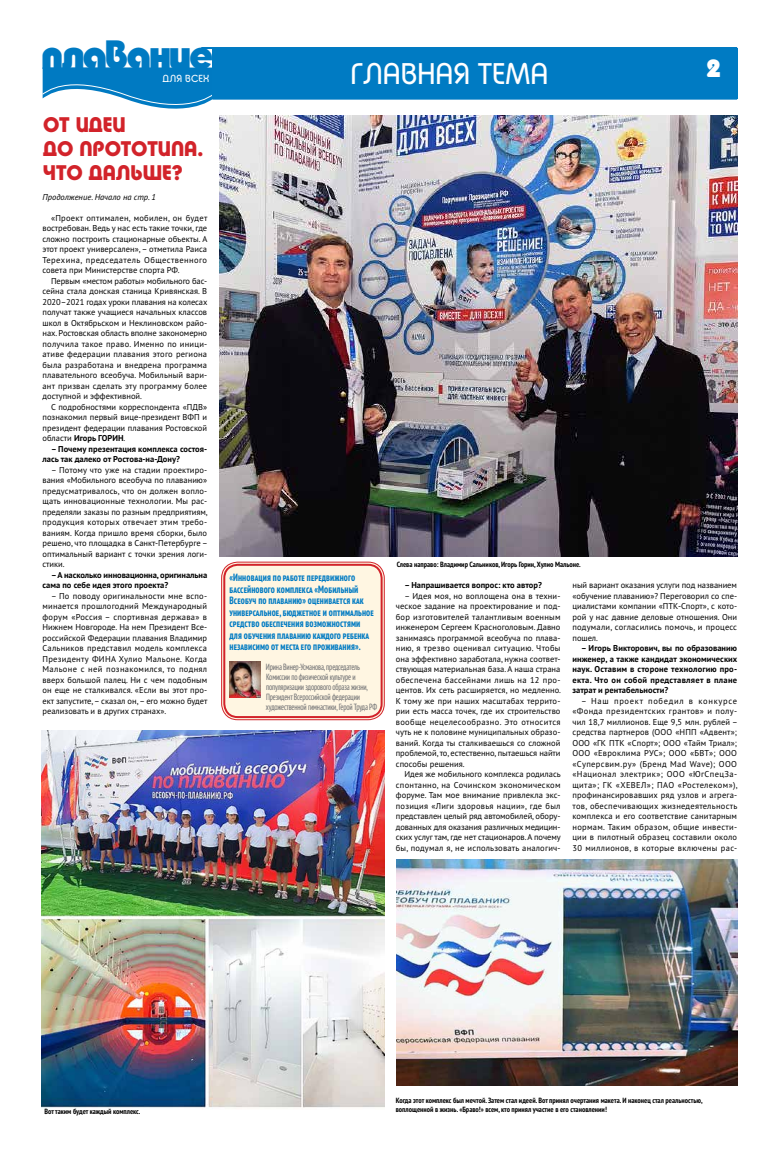
<style>
.page{position:relative;width:774px;height:1163px;background:#fff}
.page>*{position:absolute;margin:0;border:0;box-sizing:border-box;transform-origin:0 0}
.t1{font:39.7px "Taurus Heavy C";letter-spacing:-.04em;color:#007ac2}
.t2{font:29px "Taurus Book C";color:#fff}
.t3{font:24px "Taurus Heavy C";color:#fff}
.t4{font:20.5px/24.2px "Taurus Bold C";color:#d2232a}
.t5{font:700 condensed 10.5px/11.5px "PT Sans Pro";letter-spacing:.01em;color:#007bc3}
.t6{font:9.9px "Taurus Book C";letter-spacing:.02em;color:#fff}
.t7{font:condensed 9px/10px "PT Sans Pro";letter-spacing:-.015em;color:#6d6e71}
.t8{font:8.5px/10.5px "PT Sans Pro";color:#000;text-align:justify}
.t9{font:700 8.5px/10.5px "PT Sans Pro";color:#000}
.t10{font:italic 8.5px "PT Sans Pro";color:#000}
.t11{font:700 condensed 7.5px/9px "PT Sans Pro";color:#000}
.s1{font-weight:700}
</style>
<div class="page">
<hr style="left:212px;top:98px;width:525px;height:2px;background:#007ac2">
<hr style="left:201px;top:47px;width:536px;height:2px;background:#007ac2">
<div style="left:212px;top:48px;width:525px;height:50px;background:#007bc3"></div>
<svg style="left:42px;top:67px;width:171px;height:42px"></svg>
<img style="left:220px;top:115px;width:517px;height:441px">
<div style="left:222px;top:562px;width:162px;height:157px;background:#fff6e2;border-radius:16px"></div>
<div style="left:221px;top:561px;width:164px;height:159px;border:1px solid #d2232a;border-radius:16px"></div>
<div style="left:223px;top:563px;width:160px;height:155px;border:2px solid #d2232a;border-radius:13px"></div>
<img style="left:229px;top:661px;width:31px;height:36px">
<img style="left:397px;top:859px;width:340px;height:226px">
<img style="left:42px;top:730px;width:343px;height:378px">
<h1 class="t1" style="left:42px;top:29px;width:173px">плавание</h1>
<p class="t6" style="left:162px;top:73px;width:48px">ДЛЯ ВСЕХ</p>
<h2 class="t2" style="left:350px;top:57px;width:199px">ГЛАВНАЯ ТЕМА</h2>
<h3 class="t3" style="left:706px;top:54px;width:16px">2</h3>
<h3 class="t4" style="left:43px;top:112px;width:162px">ОТ ИДЕИ<br>ДО ПРОТОТИПА.<br>ЧТО ДАЛЬШЕ?</h3>
<p class="t10" style="left:43px;top:191px;width:115px">Продолжение. Начало на стр. 1</p>
<p class="t8" style="left:43px;top:212px;width:166px;text-indent:8px">«Проект оптимален, мобилен, он будет востребован. Ведь у нас есть такие точки, где сложно построить стационарные объекты. А этот проект универсален», – отметила Раиса Терехина, председатель Общественного совета при Министерстве спорта РФ.</p>
<p class="t8" style="left:43px;top:275px;width:166px;text-indent:8px">Первым «местом работы» мобильного бас&shy;сейна стала донская станица Кривянская. В 2020–2021 годах уроки плавания на колесах получат также учащиеся начальных классов школ в Октябрьском и Неклиновском райо&shy;нах. Ростовская область вполне закономерно получила такое право. Именно по иници&shy;ативе федерации плавания этого региона была разработана и внедрена программа плавательного всеобуча. Мобильный вари&shy;ант призван сделать эту программу более доступной и эффективной.</p>
<p class="t8" style="left:43px;top:401px;width:166px;text-indent:8px">С подробностями корреспондента «ПДВ» познакомил первый вице-президент ВФП и президент федерации плавания Ростовской области <span class="s1">Игорь ГОРИН</span>.</p>
<p class="t9" style="left:43px;top:443px;width:166px;text-indent:8px">– Почему презентация комплекса состоя&shy;лась так далеко от Ростова-на-Дону?</p>
<p class="t8" style="left:43px;top:464px;width:167px;text-indent:8px">– Потому что уже на стадии проектиро&shy;вания «Мобильного всеобуча по плаванию» предусматривалось, что он должен вопло&shy;щать инновационные технологии. Мы рас&shy;пределяли заказы по разным предприятиям, продукция которых отвечает этим требо&shy;ваниям. Когда пришло время сборки, было решено, что площадка в Санкт-Петербурге – оптимальный вариант с точки зрения логи&shy;стики.</p>
<p class="t9" style="left:43px;top:569px;width:166px;text-indent:8px">– А насколько инновационна, оригинальна сама по себе идея этого проекта?</p>
<p class="t8" style="left:43px;top:590px;width:166px;text-indent:8px">– По поводу оригинальности мне вспо&shy;минается прошлогодний Международный форум «Россия – спортивная держава» в Нижнем Новгороде. На нем Президент Все&shy;российской Федерации плавания Владимир Сальников представил модель комплекса Президенту ФИНА Хулио Мальоне. Когда Мальоне с ней познакомился, то поднял вверх большой палец. Ни с чем подобным он еще не сталкивался. «Если вы этот про&shy;ект запустите, – сказал он, – его можно будет реализовать и в других странах».</p>
<p class="t5" style="left:229px;top:571px;width:146px">«Инновация по работе передвижного бассейнового комплекса «Мобильный Всеобуч по плаванию» оценивается как универсальное, бюджетное и оптимальное средство обеспечения возможностями для обучения плаванию каждого ребенка независимо от места его проживания».</p>
<p class="t7" style="left:266px;top:661px;width:113px">Ирина Винер-Усманова, председатель Комиссии по физической культуре и популяризации здорового образа жизни, Президент Всероссийской федерации художественной гимнастики, Герой Труда РФ</p>
<p class="t11" style="left:397px;top:560px;width:185px">Слева направо: Владимир Сальников, Игорь Горин, Хулио Мальоне.</p>
<p class="t9" style="left:404px;top:579px;width:139px">– Напрашивается вопрос: кто автор?</p>
<p class="t8" style="left:396px;top:590px;width:167px;text-indent:8px">– Идея моя, но воплощена она в техни&shy;ческое задание на проектирование и под&shy;бор изготовителей талантливым военным инженером Сергеем Красноголовым. Давно занимаясь программой всеобуча по плава&shy;нию, я трезво оценивал ситуацию. Чтобы она эффективно заработала, нужна соответ&shy;ствующая материальная база. А наша страна обеспечена бассейнами лишь на 12 про&shy;центов. Их сеть расширяется, но медленно.<br>К тому же при наших масштабах террито&shy;рии есть масса точек, где их строительство вообще нецелесообразно. Это относится чуть не к половине муниципальных образо&shy;ваний. Когда ты сталкиваешься со сложной проблемой, то, естественно, пытаешься найти способы решения.</p>
<p class="t8" style="left:396px;top:768px;width:166px;text-indent:8px">Идея же мобильного комплекса родилась спонтанно, на Сочинском экономическом форуме. Там мое внимание привлекла экс&shy;позиция «Лиги здоровья нации», где был представлен целый ряд автомобилей, обору&shy;дованных для оказания различных медицин&shy;ских услуг там, где нет стационаров. А почему бы, подумал я, не использовать аналогич-</p>
<p class="t8" style="left:572px;top:579px;width:166px">ный вариант оказания услуги под названием «обучение плаванию»? Переговорил со спе&shy;циалистами компании «ПТК-Спорт», с кото&shy;рой у нас давние деловые отношения. Они подумали, согласились помочь, и процесс пошел.</p>
<p class="t9" style="left:572px;top:642px;width:166px;text-align:justify;text-indent:8px">– Игорь Викторович, вы по образованию инженер, а также кандидат экономических наук. Оставим в стороне технологию про&shy;екта. Что он собой представляет в плане затрат и рентабельности?</p>
<p class="t8" style="left:572px;top:695px;width:167px;text-indent:8px">– Наш проект победил в конкурсе «Фонда президентских грантов» и полу&shy;чил 18,7 миллионов. Еще 9,5 млн. рублей – средства партнеров (ООО «НПП «Адвент»; ООО «ГК ПТК «Спорт»; ООО «Тайм Триал»; ООО «Евроклима РУС»; ООО «БВТ»; ООО «Суперсвим.ру» (Бренд Mad Wave); ООО «Национал электрик»; ООО «ЮгСпецЗа&shy;щита»; ГК «ХЕВЕЛ»; ПАО «Ростелеком»), профинансировавших ряд узлов и агрега&shy;тов, обеспечивающих жизнедеятельность комплекса и его соответствие санитарным нормам. Таким образом, общие инвести&shy;ции в пилотный образец составили около 30 миллионов, в которые включены рас-</p>
<p class="t11" style="left:44px;top:1106px;width:98px">Вот таким будет каждый комплекс.</p>
<p class="t11" style="left:396px;top:1095px;width:308px">Когда этот комплекс был мечтой. Затем стал идеей. Вот принял очертания макета. И наконец стал реальностью, воплощенной в жизнь. «Браво!» всем, кто принял участие в его становлении!</p>
</div>
